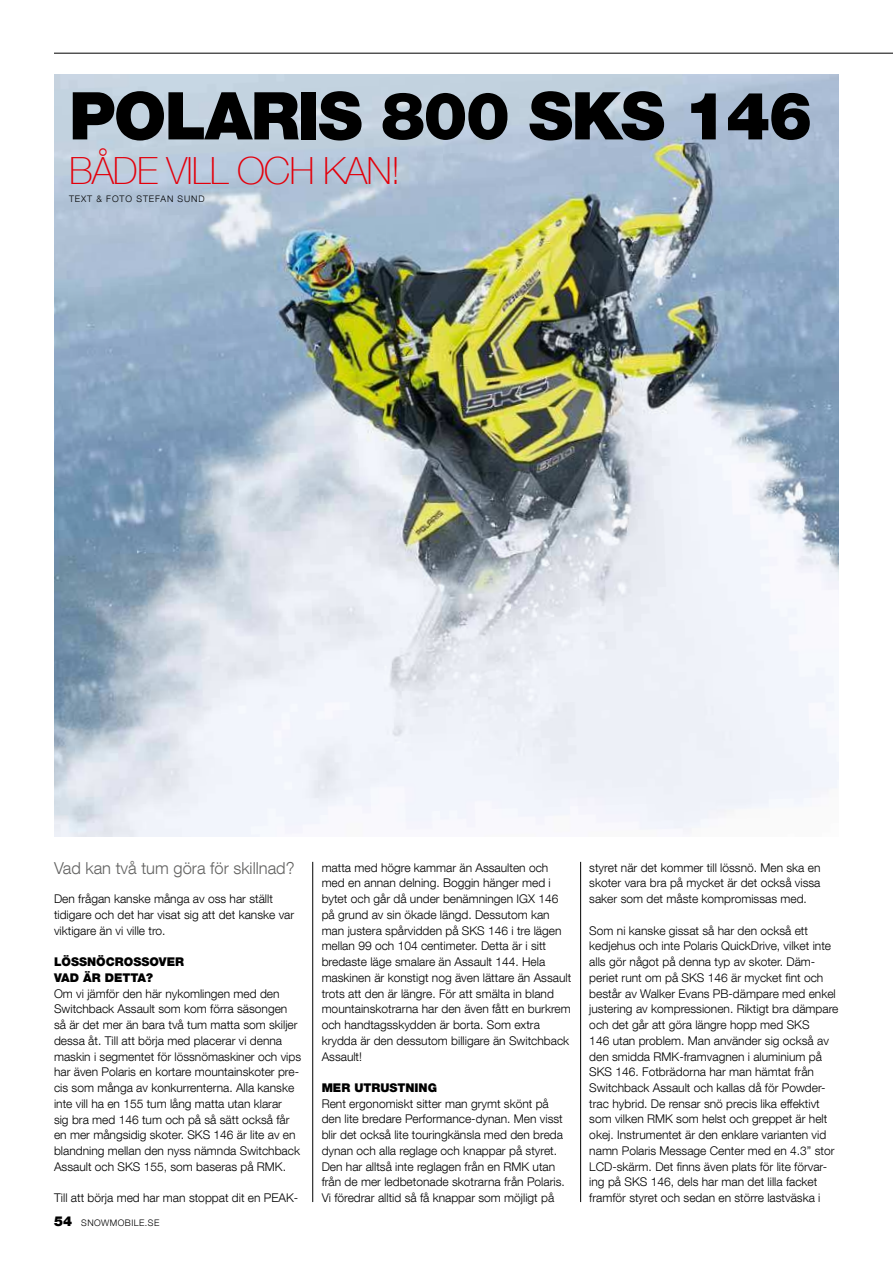
<style>
.page{position:relative;width:893px;height:1263px;background:#fff}
.page>*{position:absolute;margin:0;border:0;box-sizing:border-box;transform-origin:0 0}
.t1{font:900 66px "Helvetica Neue LT Com";letter-spacing:-.025em;color:#000}
.t2{font:100 37.5px "Helvetica Neue LT Com";letter-spacing:-.025em;color:#e3000b}
.t3{font:300 16.5px "Helvetica Neue LT Com";color:#626261}
.t4{font:300 12px/15.8px "Helvetica Neue LT Com";color:#000}
.t5{font:900 12px/15.8px "Helvetica Neue LT Com";color:#000}
.t6{font:300 9px "Helvetica Neue LT Com";letter-spacing:.1em;color:#000}
.t7{font:300 9px "Helvetica Neue LT Com";letter-spacing:.05em;color:#000}
.s1{font-weight:900;font-size:13.5px}
</style>
<div class="page">
<hr style="left:312px;top:862px;width:1px;height:340px;background:#000">
<hr style="left:580px;top:862px;width:1px;height:340px;background:#000">
<img style="left:54px;top:74px;width:785px;height:763px">
<hr style="left:54px;top:53px;width:839px;height:1px;background:#000">
<h1 class="t1" style="left:69px;top:78px;width:745px">POLARIS 800 SKS 146</h1>
<h2 class="t2" style="left:69px;top:155px;width:333px">BÅDE VILL OCH KAN!</h2>
<p class="t6" style="left:69px;top:195px;width:137px">TEXT &amp; FOTO STEFan Sund</p>
<h3 class="t3" style="left:54px;top:861px;width:242px">Vad kan två tum göra för skillnad?</h3>
<p class="t4" style="left:54px;top:892px;width:242px">den frågan kanske många av oss har ställt tidigare och det har visat sig att det kanske var viktigare än vi ville tro.</p>
<p class="t5" style="left:54px;top:954px;width:132px">LÖSSNÖCROSSOVER<br>VAD ÄR DETTA?</p>
<p class="t4" style="left:54px;top:986px;width:249px">Om vi jämför den här nykomlingen med den Switchback assault som kom förra säsongen så är det mer än bara två tum matta som skiljer dessa åt. Till att börja med placerar vi denna maskin i segmentet för lössnömaskiner och vips har även Polaris en kortare mountainskoter pre&shy;cis som många av konkurrenterna. alla kanske inte vill ha en 155 tum lång matta utan klarar<br>sig bra med 146 tum och på så sätt också får en mer mångsidig skoter. SKS 146 är lite av en blandning mellan den nyss nämnda Switchback assault och SKS 155, som baseras på RMK.</p>
<p class="t4" style="left:54px;top:1191px;width:246px">Till att börja med har man stoppat dit en PEaK-</p>
<p class="t7" style="left:54px;top:1219px;width:107px"><span class="s1">54</span> SnOWMOBILE.SE</p>
<p class="t4" style="left:322px;top:860px;width:251px">matta med högre kammar än assaulten och med en annan delning. Boggin hänger med i bytet och går då under benämningen IGX 146 på grund av sin ökade längd. dessutom kan man justera spårvidden på SKS 146 i tre lägen mellan 99 och 104 centimeter. detta är i sitt bredaste läge smalare än assault 144. Hela maskinen är konstigt nog även lättare än assault trots att den är längre. För att smälta in bland mountainskotrarna har den även fått en burkrem och handtagsskydden är borta. Som extra krydda är den dessutom billigare än Switchback assault!</p>
<p class="t5" style="left:322px;top:1080px;width:117px">MER UTRUSTNING</p>
<p class="t4" style="left:322px;top:1096px;width:245px">Rent ergonomiskt sitter man grymt skönt på den lite bredare Performance-dynan. Men visst blir det också lite touringkänsla med den breda dynan och alla reglage och knappar på styret. den har alltså inte reglagen från en RMK utan från de mer ledbetonade skotrarna från Polaris.<br>Vi föredrar alltid så få knappar som möjligt på</p>
<p class="t4" style="left:589px;top:860px;width:233px;text-align:justify">styret när det kommer till lössnö. Men ska en skoter vara bra på mycket är det också vissa saker som det måste kompromissas med.</p>
<p class="t4" style="left:589px;top:923px;width:251px">Som ni kanske gissat så har den också ett kedjehus och inte Polaris Quickdrive, vilket inte alls gör något på denna typ av skoter. däm&shy;periet runt om på SKS 146 är mycket fint och består av Walker Evans PB-dämpare med enkel justering av kompressionen. Riktigt bra dämpare och det går att göra längre hopp med SKS<br>146 utan problem. Man använder sig också av den smidda RMK-framvagnen i aluminium på SKS 146. Fotbrädorna har man hämtat från Switchback assault och kallas då för Powder&shy;trac hybrid. de rensar snö precis lika effektivt som vilken RMK som helst och greppet är helt okej. Instrumentet är den enklare varianten vid namn Polaris Message Center med en 4.3” stor LCD-skärm. Det finns även plats för lite förvar&shy;ing på SKS 146, dels har man det lilla facket framför styret och sedan en större lastväska i</p>
</div>
